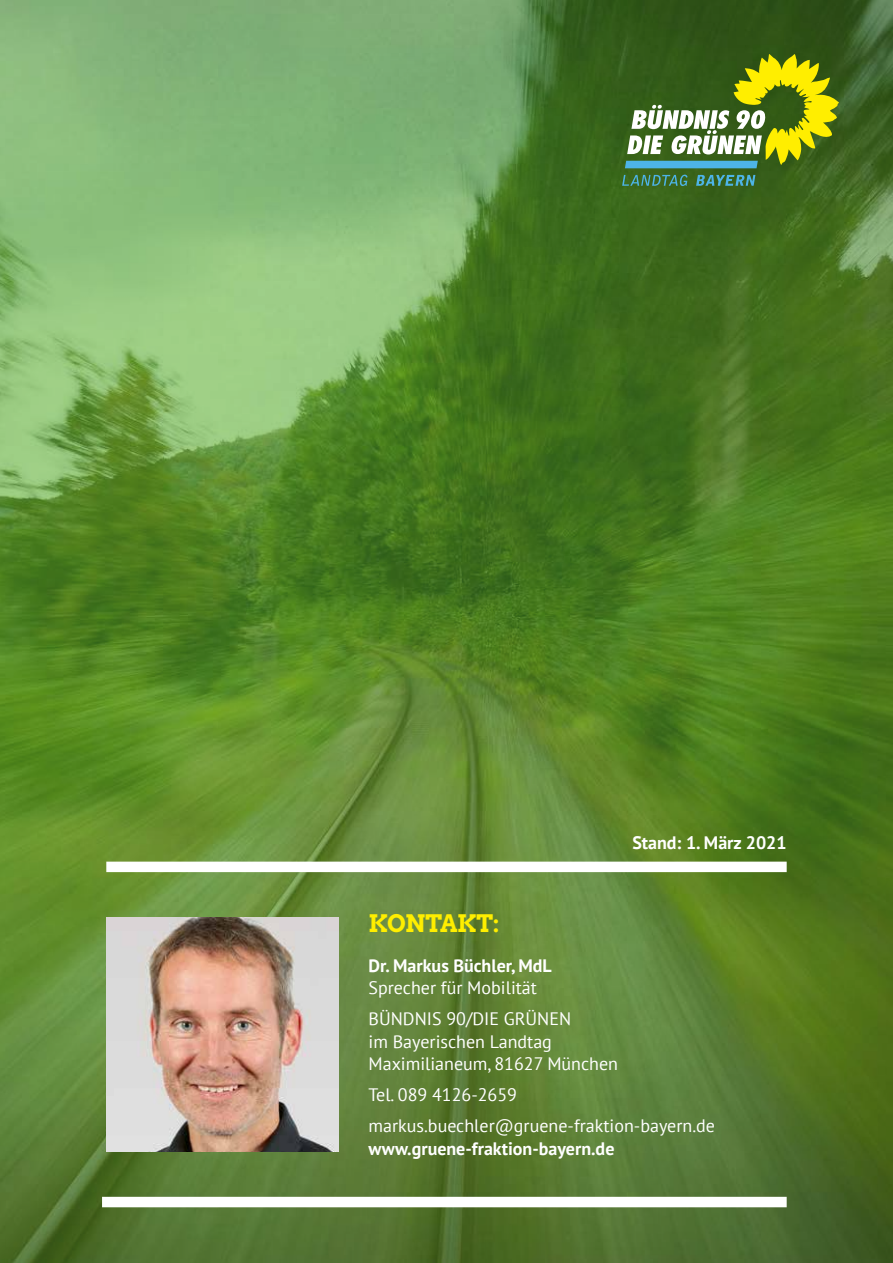
<style>
.page{position:relative;width:893px;height:1263px;background:#fff}
.page>*{position:absolute;margin:0;border:0;box-sizing:border-box;transform-origin:0 0}
.t1{font:24px "Arvo Gruen";letter-spacing:-.025em;color:#fe0}
.t2{font:18px/31px "PT Sans";color:#fff}
.t3{font:700 18px "PT Sans";color:#fff}
</style>
<div class="page">
<img style="left:0;top:0;width:893px;height:1263px">
<svg style="left:622px;top:175px;width:133px;height:11px"></svg>
<svg style="left:625px;top:54px;width:214px;height:114px;background:#758f3a"></svg>
<div style="left:106px;top:862px;width:681px;height:10px;background:#fff"></div>
<div style="left:102px;top:1197px;width:685px;height:10px;background:#fff"></div>
<img style="left:106px;top:917px;width:232px;height:235px">
<p class="t3" style="left:632px;top:833px;width:156px">Stand: 1. März 2021</p>
<h1 class="t1" style="left:369px;top:907px;width:132px">KONTAKT:</h1>
<p class="t3" style="left:369px;top:955px;width:185px">Dr. Markus Büchler, MdL</p>
<p class="t2" style="left:369px;top:973px;width:204px">Sprecher für Mobilität<br>BÜNDNIS 90/DIE GRÜNEN</p>
<p class="t2" style="left:369px;top:1031px;width:251px;line-height:22.5px">im Bayerischen Landtag<br>Maximilianeum, 81627 München</p>
<p class="t2" style="left:369px;top:1080px;width:348px">Tel. 089 4126-2659 markus.buechler@gruene-fraktion-bayern.de</p>
<p class="t3" style="left:369px;top:1139px;width:247px">www.gruene-fraktion-bayern.de</p>
</div>
